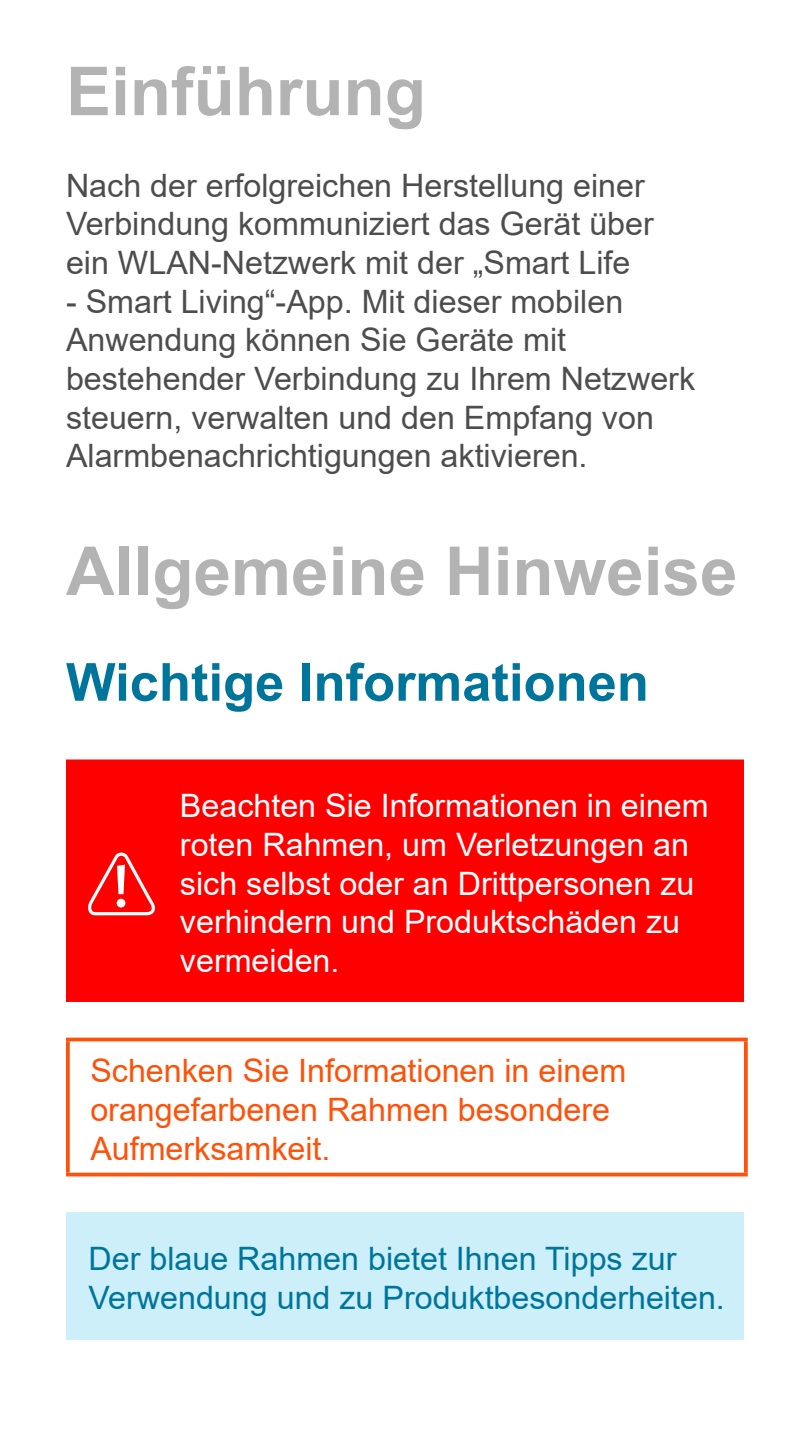
<style>
.page{position:relative;width:810px;height:1440px;background:#fff}
.page>*{position:absolute;margin:0;border:0;box-sizing:border-box;transform-origin:0 0}
.t1{font:700 67.5px "Arial";color:#b3b3b3}
.t2{font:700 52.5px "Arial";color:#00759b}
.t3{font:32.25px/38.7px "Arial";color:#4d4d4d}
.t4{font:32.25px/38.7px "Arial";color:#fff}
.t5{font:32.25px/38.7px "Arial";color:#ff5109}
.t6{font:32.25px/38.7px "Arial";color:#00759b}
</style>
<div class="page">
<div style="left:66px;top:760px;width:678px;height:242px;background:#f00"></div>
<svg style="left:88px;top:853px;width:67px;height:62px"></svg>
<hr style="left:66px;top:1038px;width:682px;height:3px;background:#ff5109">
<svg style="left:66px;top:1041px;width:4px;height:132px"></svg>
<svg style="left:744px;top:1041px;width:4px;height:132px"></svg>
<hr style="left:66px;top:1173px;width:682px;height:3px;background:#ff5109">
<div style="left:66px;top:1212px;width:678px;height:128px;background:#cceffa"></div>
<h1 class="t1" style="left:66px;top:44px;width:361px">Einführung</h1>
<p class="t3" style="left:66px;top:166px;width:589px">Nach der erfolgreichen Herstellung einer<br>Verbindung kommuniziert das Gerät über ein WLAN-Netzwerk mit der „Smart Life</p>
<p class="t3" style="left:66px;top:282px;width:631px">- Smart Living“-App. Mit dieser mobilen Anwendung können Sie Geräte mit bestehender Verbindung zu Ihrem Netzwerk steuern, verwalten und den Empfang von Alarmbenachrichtigungen aktivieren.</p>
<h1 class="t1" style="left:66px;top:524px;width:673px">Allgemeine Hinweise</h1>
<h2 class="t2" style="left:66px;top:645px;width:584px">Wichtige Informationen</h2>
<p class="t4" style="left:180px;top:786px;width:530px">Beachten Sie Informationen in einem roten Rahmen, um Verletzungen an sich selbst oder an Drittpersonen zu verhindern und Produktschäden zu vermeiden.</p>
<p class="t5" style="left:90px;top:1051px;width:537px">Schenken Sie Informationen in einem orangefarbenen Rahmen besondere<br>Aufmerksamkeit.</p>
<p class="t6" style="left:88px;top:1239px;width:638px">Der blaue Rahmen bietet Ihnen Tipps zur<br>Verwendung und zu Produktbesonderheiten.</p>
</div>
